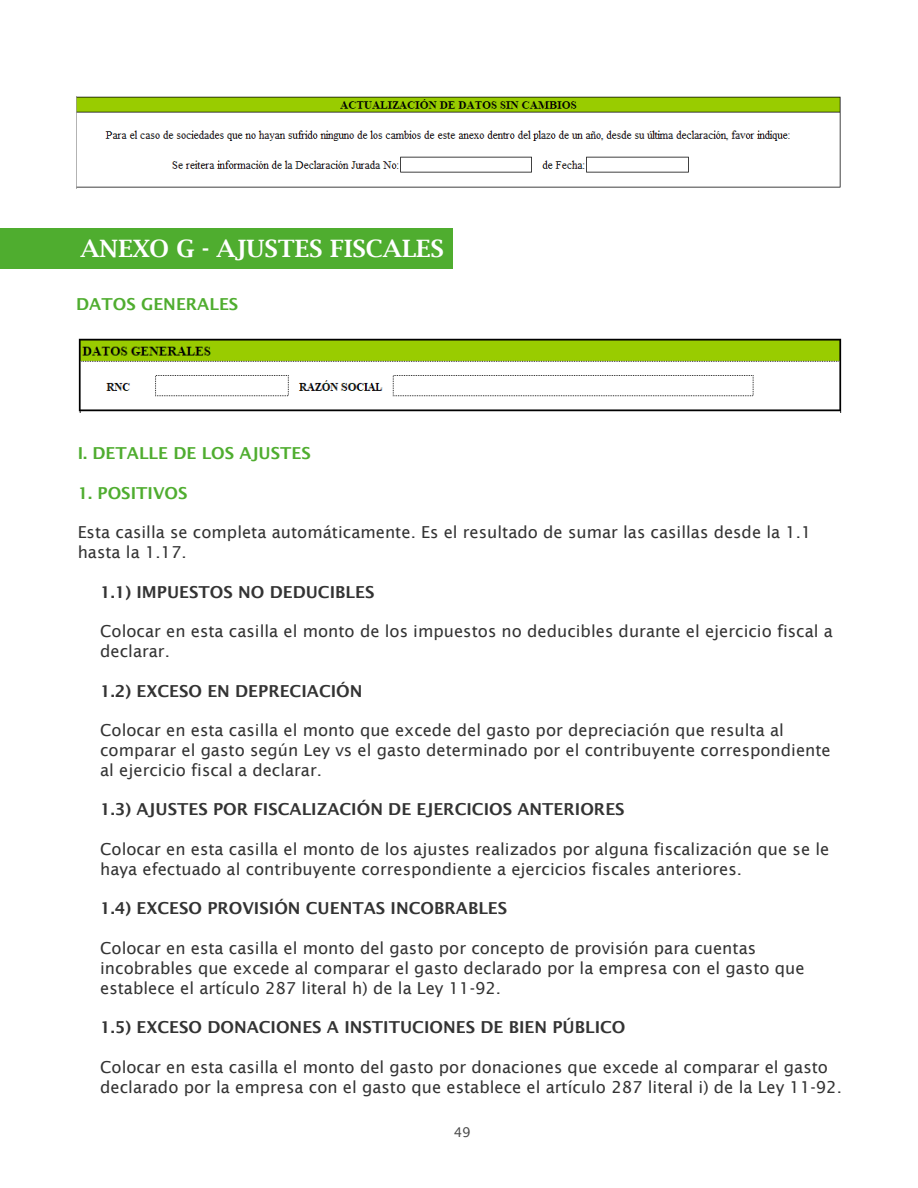
<style>
.page{position:relative;width:918px;height:1188px;background:#fff}
.page>*{position:absolute;margin:0;border:0;box-sizing:border-box;transform-origin:0 0}
.t1{font:600 24px "Lucida Bright";color:#fff}
.t2{font:16.5px/19.8px "Lucida Sans";color:#333}
.t3{font:600 16.5px "Lucida Sans";color:#333}
.t4{font:600 16.5px "Lucida Sans";color:#4fad2f}
.t5{font:13.5px "Lucida Sans";color:#4d4d4d}
</style>
<div class="page">
<div style="left:0;top:228px;width:453px;height:40px;background:#4fad2f"></div>
<img style="left:76px;top:96px;width:765px;height:92px">
<img style="left:78px;top:338px;width:764px;height:74px">
<h1 class="t1" style="left:80px;top:234px;width:365px">ANEXO G - AJUSTES FISCALES</h1>
<p class="t4" style="left:76px;top:295px;width:164px">DATOS GENERALES</p>
<p class="t4" style="left:78px;top:444px;width:235px">I. DETALLE DE LOS AJUSTES</p>
<p class="t4" style="left:78px;top:483px;width:111px">1. POSITIVOS</p>
<p class="t2" style="left:78px;top:522px;width:735px">Esta casilla se completa automáticamente. Es el resultado de sumar las casillas desde la 1.1 hasta la 1.17.</p>
<p class="t3" style="left:100px;top:582px;width:276px">1.1) IMPUESTOS NO DEDUCIBLES</p>
<p class="t2" style="left:100px;top:621px;width:734px">Colocar en esta casilla el monto de los impuestos no deducibles durante el ejercicio fiscal a declarar.</p>
<p class="t3" style="left:100px;top:681px;width:264px">1.2) EXCESO EN DEPRECIACIÓN</p>
<p class="t2" style="left:100px;top:720px;width:732px">Colocar en esta casilla el monto que excede del gasto por depreciación que resulta al comparar el gasto según Ley vs el gasto determinado por el contribuyente correspondiente al ejercicio fiscal a declarar.</p>
<p class="t3" style="left:100px;top:800px;width:526px">1.3) AJUSTES POR FISCALIZACIÓN DE EJERCICIOS ANTERIORES</p>
<p class="t2" style="left:100px;top:839px;width:731px">Colocar en esta casilla el monto de los ajustes realizados por alguna fiscalización que se le haya efectuado al contribuyente correspondiente a ejercicios fiscales anteriores.</p>
<p class="t3" style="left:100px;top:899px;width:409px">1.4) EXCESO PROVISIÓN CUENTAS INCOBRABLES</p>
<p class="t2" style="left:100px;top:938px;width:706px">Colocar en esta casilla el monto del gasto por concepto de provisión para cuentas incobrables que excede al comparar el gasto declarado por la empresa con el gasto que establece el artículo 287 literal h) de la Ley 11-92.</p>
<p class="t3" style="left:100px;top:1018px;width:527px">1.5) EXCESO DONACIONES A INSTITUCIONES DE BIEN PÚBLICO</p>
<p class="t2" style="left:100px;top:1057px;width:743px">Colocar en esta casilla el monto del gasto por donaciones que excede al comparar el gasto declarado por la empresa con el gasto que establece el artículo 287 literal i) de la Ley 11-92.</p>
<p class="t5" style="left:454px;top:1124px;width:19px">49</p>
</div>
